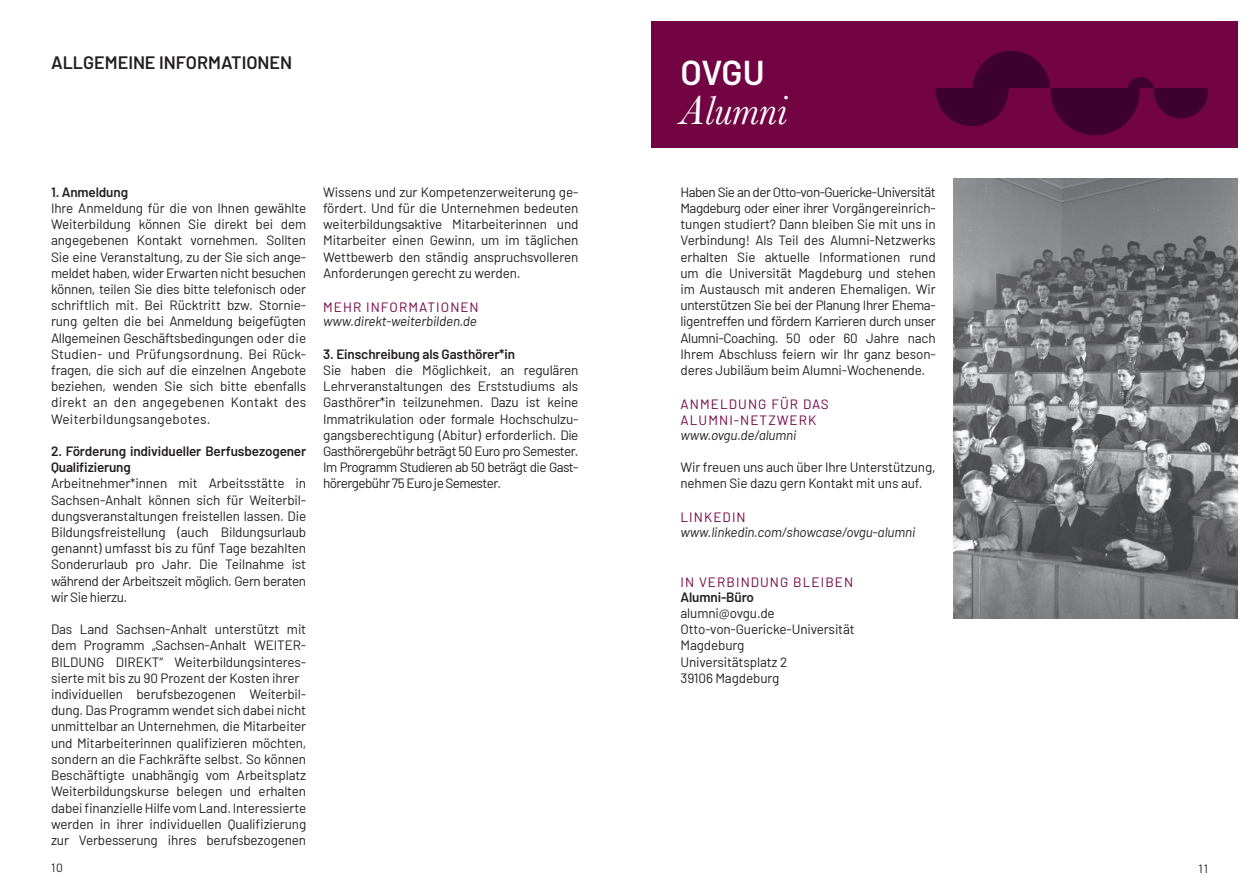
<style>
.page{position:relative;width:1259px;height:893px;background:#fff}
.page>*{position:absolute;margin:0;border:0;box-sizing:border-box;transform-origin:0 0}
.t1{font:italic 42px "Baskerville";color:#fff}
.t2{font:600 34.5px "Barlow";color:#fff}
.t3{font:600 18px "Barlow";color:#231f20}
.t4{font:13.5px/16.2px "Barlow";letter-spacing:-.01em;color:#231f20;text-align:justify}
.t5{font:600 13.5px/16.2px "Barlow";letter-spacing:-.01em;color:#231f20}
.t6{font:italic 13.5px "Barlow";letter-spacing:-.01em;color:#231f20}
.t7{font:13.5px/16.2px "Barlow";letter-spacing:.08em;color:#720443}
.t8{font:12px "Barlow";color:#231f20}
</style>
<div class="page">
<div style="left:651px;top:21px;width:586px;height:127px;background:#720443"></div>
<svg style="left:935px;top:51px;width:273px;height:84px"></svg>
<img style="left:953px;top:178px;width:284px;height:440px">
<h3 class="t3" style="left:51px;top:49px;width:243px">ALLGEMEINE INFORMATIONEN</h3>
<p class="t5" style="left:51px;top:183px;width:79px">1. Anmeldung</p>
<p class="t4" style="left:51px;top:199px;width:257px">Ihre Anmeldung für die von Ihnen gewählte Weiterbildung können Sie direkt bei dem angegebenen Kontakt vornehmen. Sollten Sie eine Veranstaltung, zu der Sie sich ange&shy;meldet haben, wider Erwarten nicht besuchen können, teilen Sie dies bitte telefonisch oder schriftlich mit. Bei Rücktritt bzw. Stornie&shy;rung gelten die bei Anmeldung beigefügten Allgemeinen Geschäftsbedingungen oder die Studien- und Prüfungsordnung. Bei Rück&shy;fragen, die sich auf die einzelnen Angebote beziehen, wenden Sie sich bitte ebenfalls direkt an den angegebenen Kontakt des Weiterbildungsangebotes.</p>
<p class="t5" style="left:51px;top:442px;width:257px">2. Förderung individueller Berfusbezogener<br>Qualifizierung</p>
<p class="t4" style="left:51px;top:474px;width:257px">Arbeitnehmer*innen mit Arbeitsstätte in Sachsen-Anhalt können sich für Weiterbil&shy;dungsveranstaltungen freistellen lassen. Die Bildungsfreistellung (auch Bildungsurlaub genannt) umfasst bis zu fünf Tage bezahlten Sonderurlaub pro Jahr. Die Teilnahme ist während der Arbeitszeit möglich. Gern beraten wir Sie hierzu.</p>
<p class="t4" style="left:51px;top:620px;width:257px;text-align:left">Das Land Sachsen-Anhalt unterstützt mit dem Programm „Sachsen-Anhalt WEITER-BILDUNG DIREKT“ Weiterbildungsinteres&shy;sierte mit bis zu 90 Prozent der Kosten ihrer individuellen berufsbezogenen Weiterbil&shy;dung. Das Programm wendet sich dabei nicht unmittelbar an Unternehmen, die Mitarbeiter und Mitarbeiterinnen qualifizieren möchten, sondern an die Fachkräfte selbst. So können Beschäftigte unabhängig vom Arbeitsplatz Weiterbildungskurse belegen und erhalten dabei finanzielle Hilfe vom Land. Interessierte werden in ihrer individuellen Qualifizierung zur Verbesserung ihres berufsbezogenen</p>
<p class="t4" style="left:323px;top:183px;width:257px">Wissens und zur Kompetenzerweiterung ge&shy;fördert. Und für die Unternehmen bedeuten weiterbildungsaktive Mitarbeiterinnen und Mitarbeiter einen Gewinn, um im täglichen Wettbewerb den ständig anspruchsvolleren Anforderungen gerecht zu werden.</p>
<p class="t7" style="left:323px;top:298px;width:157px">MEHR INFORMATIONEN</p>
<p class="t6" style="left:323px;top:312px;width:155px">www.direkt-weiterbilden.de</p>
<p class="t5" style="left:323px;top:345px;width:193px">3. Einschreibung als Gasthörer*in</p>
<p class="t4" style="left:323px;top:361px;width:257px">Sie haben die Möglichkeit, an regulären Lehrveranstaltungen des Erststudiums als Gasthörer*in teilzunehmen. Dazu ist keine Immatrikulation oder formale Hochschulzu&shy;gangsberechtigung (Abitur) erforderlich. Die Gasthörergebühr beträgt 50 Euro pro Semester.<br>Im Programm Studieren ab 50 beträgt die Gast&shy;hörergebühr 75 Euro je Semester.</p>
<h2 class="t2" style="left:680px;top:48px;width:86px">OVGU</h2>
<h1 class="t1" style="left:680px;top:83px;width:108px">Alumni</h1>
<p class="t4" style="left:680px;top:183px;width:257px">Haben Sie an der Otto-von-Guericke-Universität Magdeburg oder einer ihrer Vorgängereinrich&shy;tungen studiert? Dann bleiben Sie mit uns in Verbindung! Als Teil des Alumni-Netzwerks erhalten Sie aktuelle Informationen rund um die Universität Magdeburg und stehen im Austausch mit anderen Ehemaligen. Wir unterstützen Sie bei der Planung Ihrer Ehema&shy;ligentreffen und fördern Karrieren durch unser Alumni-Coaching. 50 oder 60 Jahre nach Ihrem Abschluss feiern wir Ihr ganz beson&shy;deres Jubiläum beim Alumni-Wochenende.</p>
<p class="t7" style="left:680px;top:395px;width:150px">ANMELDUNG FÜR DAS<br>ALUMNI-NETZWERK</p>
<p class="t6" style="left:680px;top:425px;width:117px">www.ovgu.de/alumni</p>
<p class="t4" style="left:680px;top:458px;width:257px">Wir freuen uns auch über Ihre Unterstützung, nehmen Sie dazu gern Kontakt mit uns auf.</p>
<p class="t7" style="left:680px;top:508px;width:67px">LINKEDIN</p>
<p class="t6" style="left:680px;top:522px;width:236px">www.linkedin.com/showcase/ovgu-alumni</p>
<p class="t7" style="left:680px;top:573px;width:174px">IN VERBINDUNG BLEIBEN</p>
<p class="t5" style="left:680px;top:588px;width:75px">Alumni-Büro</p>
<p class="t4" style="left:680px;top:604px;width:176px;text-align:left">alumni@ovgu.de<br>Otto-von-Guericke-Universität<br>Magdeburg<br>Universitätsplatz 2<br>39106 Magdeburg</p>
<p class="t8" style="left:51px;top:859px;width:13px">10</p>
<p class="t8" style="left:1198px;top:860px;width:11px">11</p>
</div>
